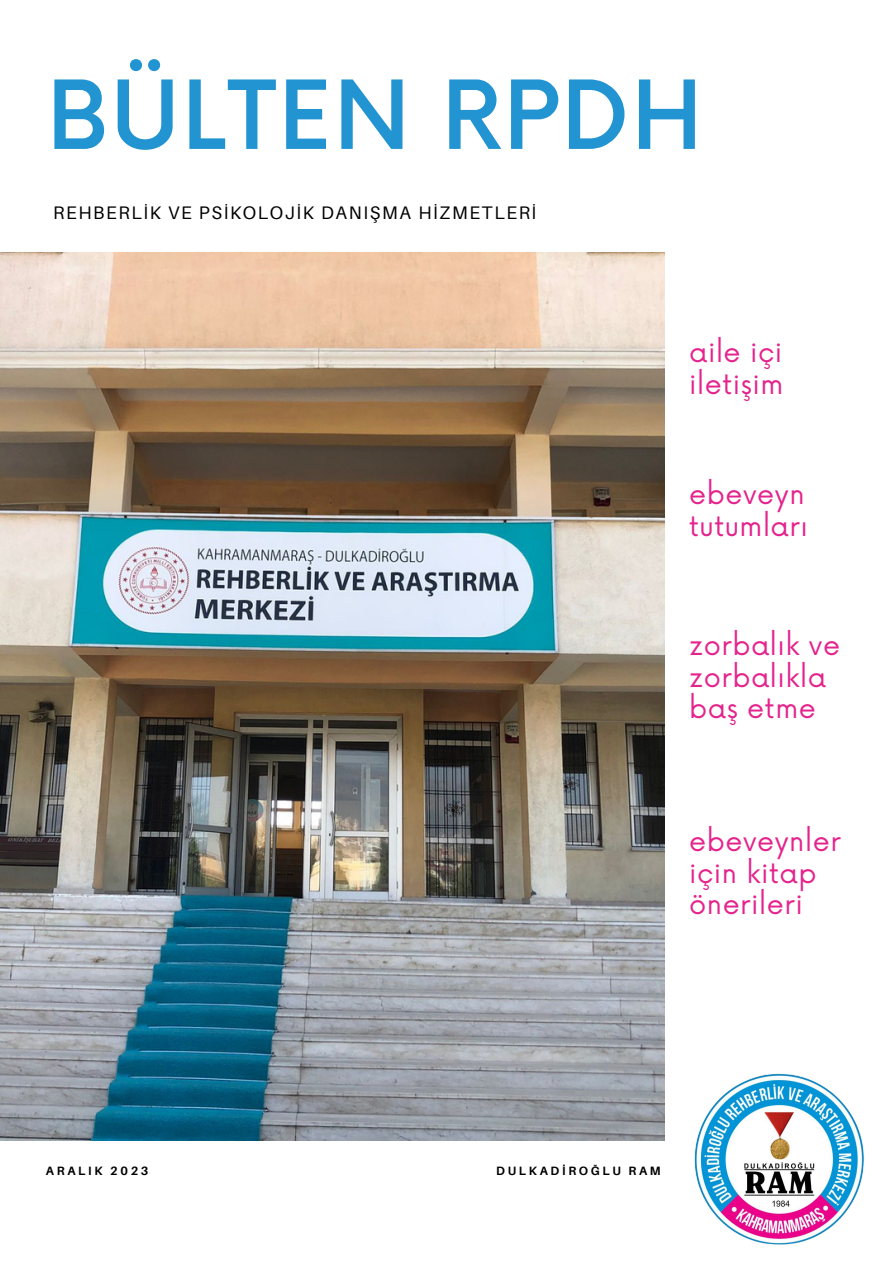
<style>
.page{position:relative;width:893px;height:1264px;background:#fff}
.page>*{position:absolute;margin:0;border:0;box-sizing:border-box;transform-origin:0 0}
.t1{font:500 92.55px "Now";letter-spacing:.02em;color:#2294d1}
.t2{font:27.15px/31.7px "Now";letter-spacing:.02em;color:#e4238d}
.t3{font:18.15px "Aileron";letter-spacing:.09em;color:#000}
.t4{font:700 12.15px "Aileron";letter-spacing:.22em;color:#000}
</style>
<div class="page">
<img style="left:0;top:252px;width:664px;height:888px">
<img style="left:694px;top:1073px;width:170px;height:172px">
<p class="t1" style="left:47px;top:66px;width:657px">BÜLTEN RPDH</p>
<p class="t3" style="left:53px;top:201px;width:484px">REHBERLİK VE PSİKOLOJİK DANIŞMA HİZMETLERİ</p>
<p class="t2" style="left:689px;top:338px;width:96px">aile içi i letişi m</p>
<p class="t2" style="left:689px;top:479px;width:120px;line-height:32.5px">ebeveyn tutumları</p>
<p class="t2" style="left:689px;top:630px;width:152px">zorbalık ve zorbalıkla baş etme</p>
<p class="t2" style="left:689px;top:826px;width:153px">ebeveynler için kitap öneri leri</p>
<p class="t4" style="left:46px;top:1162px;width:104px">ARALIK 2023</p>
<p class="t4" style="left:496px;top:1162px;width:166px">DULKADİROĞLU RAM</p>
</div>
